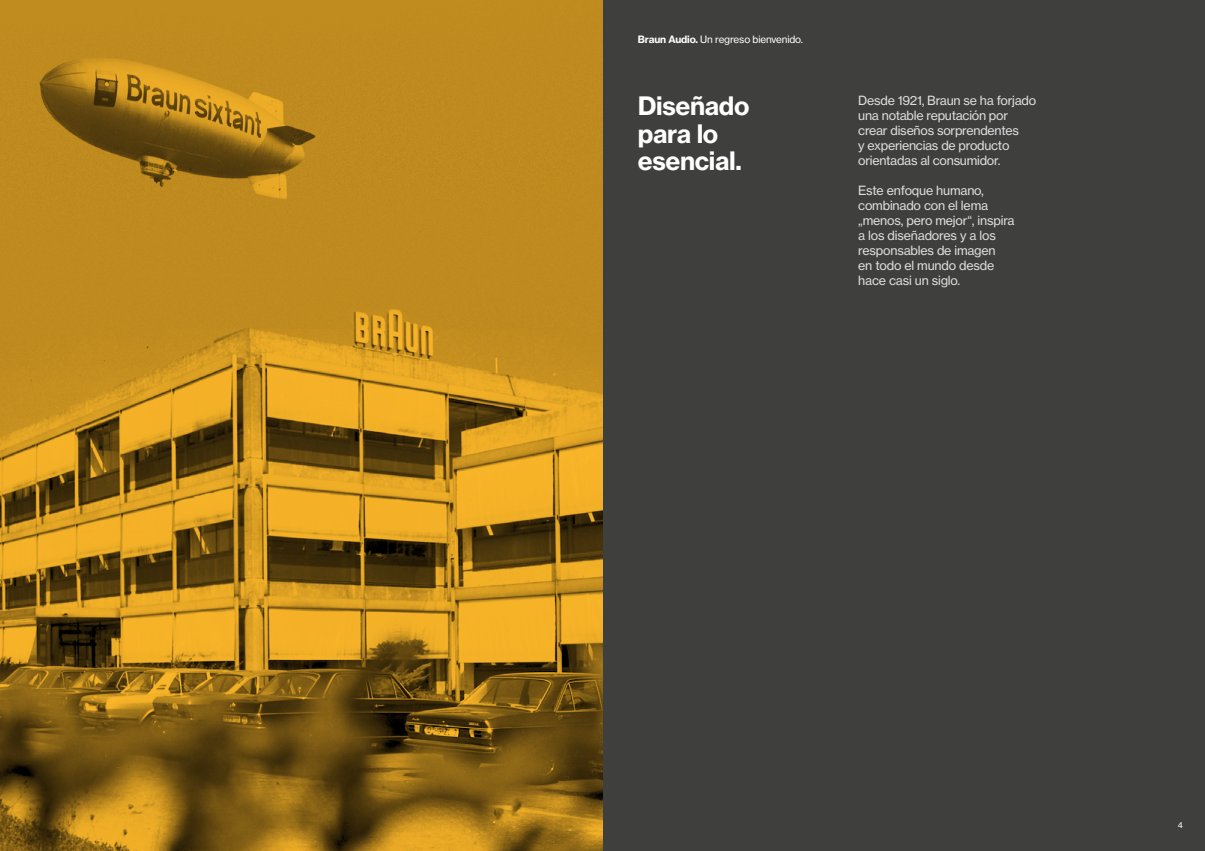
<style>
.page{position:relative;width:1205px;height:851px;background:#fff}
.page>*{position:absolute;margin:0;border:0;box-sizing:border-box;transform-origin:0 0}
.t1{font:25px/27.5px "N Haas Grotesk TX Pro 75 Bd";letter-spacing:-.015em;color:#fff}
.t2{font:12.5px/15px "N Haas Grotesk TX Pro 55 Rg";letter-spacing:-.02em;color:#dedede}
.t3{font:10px "N Haas Grotesk TX Pro 55 Rg";letter-spacing:-.015em;color:#fff}
.t4{font:8.12px "N Haas Grotesk TX Pro 55 Rg";color:#fff}
.s1{font-family:"N Haas Grotesk TX Pro 75 Bd"}
</style>
<div class="page">
<div style="left:602px;top:0;width:603px;height:850px;background:#3f3f3e"></div>
<svg style="left:0;top:0;width:602px;height:850px"></svg>
<p class="t3" style="left:638px;top:33px;width:167px"><span class="s1">Braun Audio.</span> Un regreso bienvenido.</p>
<h1 class="t1" style="left:638px;top:92px;width:113px">Diseñado para lo esencial.</h1>
<p class="t2" style="left:858px;top:93px;width:179px">Desde 1921, Braun se ha forjado una notable reputación por crear diseños sorprendentes<br>y experiencias de producto orientadas al consumidor.</p>
<p class="t2" style="left:858px;top:183px;width:158px">Este enfoque humano, combinado con el lema „menos, pero mejor“, inspira a los diseñadores y a los responsables de imagen<br>en todo el mundo desde hace casi un siglo.</p>
<p class="t4" style="left:1178px;top:819px;width:7px">4</p>
</div>
